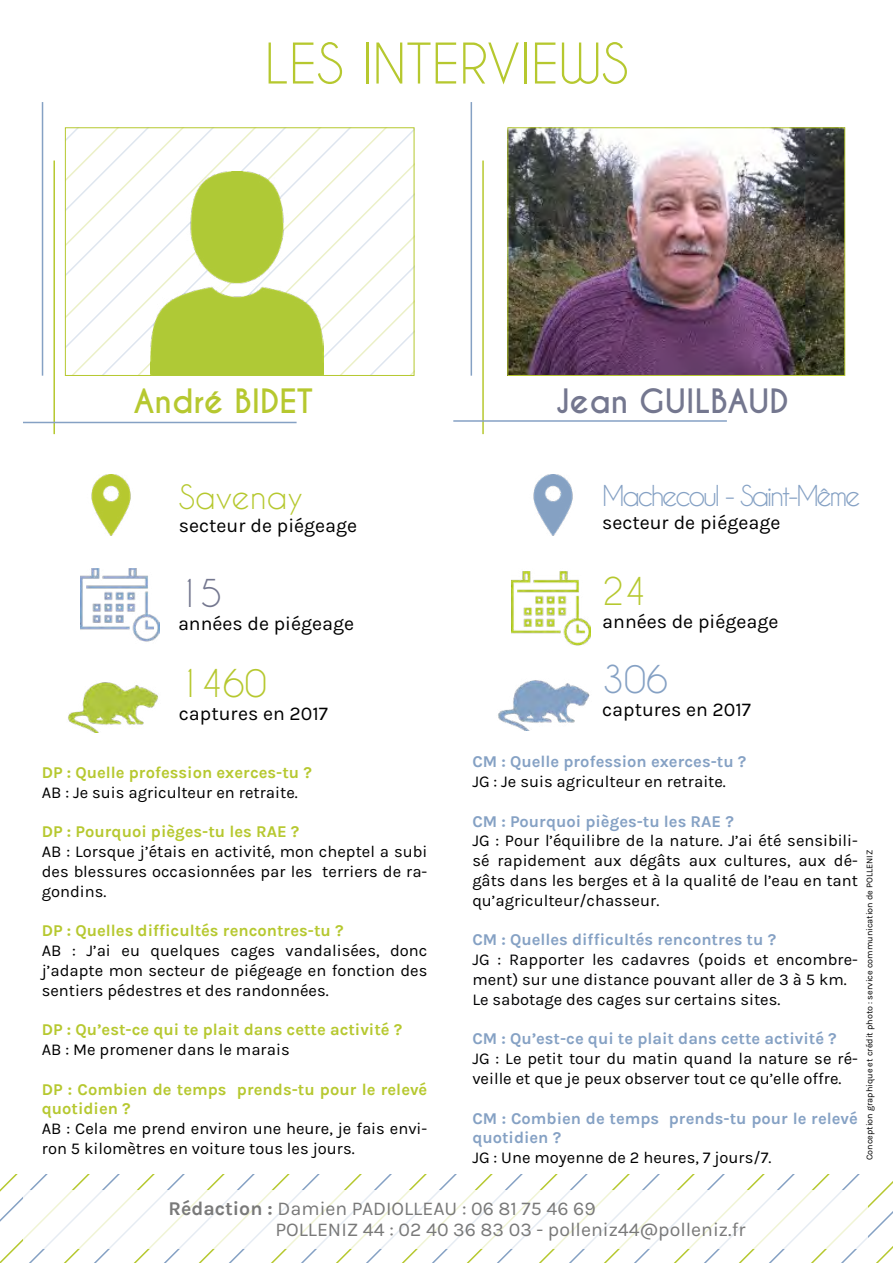
<style>
.page{position:relative;width:893px;height:1263px;background:#fff}
.page>*{position:absolute;margin:0;border:0;box-sizing:border-box;transform-origin:0 0}
.t1{font:52.5px "Caviar Dreams";color:#b6c82f}
.t2{font:36px "Caviar Dreams";color:#b6c82f}
.t3{font:36px "Caviar Dreams";color:#85a1c4}
.t4{font:36px "Caviar Dreams";color:#74778f}
.t5{font:700 31.5px "Caviar Dreams";color:#74778f}
.t6{font:700 31.5px "Caviar Dreams";color:#b6c82f}
.t7{font:31.5px "Caviar Dreams";color:#b6c82f}
.t8{font:27px "Caviar Dreams";letter-spacing:-.09em;color:#85a1c4}
.t9{font:19.5px "Karla";color:#000}
.t10{font:19.5px/21px "Karla";color:#797979}
.t11{font:16.5px/19.8px "Karla";color:#000;text-align:justify}
.t12{font:700 16.5px/19.8px "Karla";color:#b6c82f}
.t13{font:700 16.5px/19.8px "Karla";color:#85a1c4}
.t14{font:16.5px/19.8px "Karla";color:#020203}
.t15{font:9px "Karla";color:#000}
.s1{font-weight:700}
</style>
<div class="page">
<img style="left:510px;top:130px;width:333px;height:244px">
<div style="left:508px;top:128px;width:337px;height:248px;border:1px solid #b6c82f"></div>
<svg style="left:67px;top:130px;width:345px;height:244px"></svg>
<div style="left:65px;top:128px;width:349px;height:248px;border:1px solid #b6c82f"></div>
<hr style="left:42px;top:102px;width:1px;height:274px;background:#85a1c4">
<hr style="left:53px;top:161px;width:2px;height:273px;background:#b6c82f">
<hr style="left:471px;top:102px;width:1px;height:274px;background:#85a1c4">
<hr style="left:482px;top:161px;width:2px;height:273px;background:#b6c82f">
<img style="left:68px;top:682px;width:90px;height:51px">
<img style="left:81px;top:568px;width:79px;height:74px">
<img style="left:91px;top:474px;width:40px;height:61px">
<svg style="left:0;top:1175px;width:724px;height:88px"></svg>
<svg style="left:65px;top:1175px;width:623px;height:88px"></svg>
<img style="left:498px;top:680px;width:92px;height:51px">
<img style="left:511px;top:571px;width:79px;height:75px">
<img style="left:533px;top:474px;width:40px;height:61px">
<hr style="left:23px;top:422px;width:274px;height:1px;background:#85a1c4">
<hr style="left:453px;top:420px;width:274px;height:2px;background:#85a1c4">
<div style="left:23px;top:1190px;width:844px;height:58px;background:#fff"></div>
<img style="left:151px;top:171px;width:173px;height:205px">
<h1 class="t1" style="left:265px;top:32px;width:365px">LES INTERVIEWS</h1>
<h3 class="t6" style="left:133px;top:382px;width:181px">André BIDET</h3>
<h3 class="t5" style="left:555px;top:382px;width:235px">Jean GUILBAUD</h3>
<h3 class="t7" style="left:179px;top:478px;width:125px">Savenay</h3>
<p class="t9" style="left:179px;top:515px;width:180px">secteur de piégeage</p>
<h2 class="t4" style="left:178px;top:571px;width:45px">15</h2>
<p class="t9" style="left:178px;top:613px;width:178px">années de piégeage</p>
<h2 class="t2" style="left:179px;top:661px;width:89px">1460</h2>
<p class="t9" style="left:179px;top:703px;width:151px">captures en 2017</p>
<p class="t12" style="left:42px;top:762px;width:272px">DP : Quelle profession exerces-tu ?</p>
<p class="t11" style="left:42px;top:782px;width:258px">AB : Je suis agriculteur en retraite.</p>
<p class="t12" style="left:42px;top:822px;width:259px">DP : Pourquoi pièges-tu les RAE ?</p>
<p class="t11" style="left:42px;top:842px;width:387px">AB : Lorsque j’étais en activité, mon cheptel a subi des blessures occasionnées par les terriers de ra&shy;gondins.</p>
<p class="t12" style="left:42px;top:921px;width:303px">DP : Quelles difficultés rencontres-tu ?</p>
<p class="t11" style="left:42px;top:941px;width:387px">AB : J’ai eu quelques cages vandalisées, donc j’adapte mon secteur de piégeage en fonction des sentiers pédestres et des randonnées.</p>
<p class="t12" style="left:42px;top:1020px;width:362px">DP : Qu’est-ce qui te plait dans cette activité ?</p>
<p class="t11" style="left:42px;top:1040px;width:249px">AB : Me promener dans le marais</p>
<p class="t12" style="left:42px;top:1079px;width:387px">DP : Combien de temps prends-tu pour le relevé quotidien ?</p>
<p class="t11" style="left:42px;top:1119px;width:387px">AB : Cela me prend environ une heure, je fais envi&shy;ron 5 kilomètres en voiture tous les jours.</p>
<h3 class="t8" style="left:602px;top:479px;width:260px">Machecoul - Saint-Même</h3>
<p class="t9" style="left:602px;top:512px;width:180px">secteur de piégeage</p>
<h2 class="t2" style="left:602px;top:569px;width:45px">24</h2>
<p class="t9" style="left:602px;top:611px;width:178px">années de piégeage</p>
<h2 class="t3" style="left:602px;top:657px;width:67px">306</h2>
<p class="t9" style="left:602px;top:699px;width:151px">captures en 2017</p>
<p class="t13" style="left:472px;top:752px;width:276px">CM : Quelle profession exerces-tu ?</p>
<p class="t11" style="left:472px;top:772px;width:255px">JG : Je suis agriculteur en retraite.</p>
<p class="t13" style="left:472px;top:811px;width:263px">CM : Pourquoi pièges-tu les RAE ?</p>
<p class="t11" style="left:472px;top:831px;width:387px">JG : Pour l’équilibre de la nature. J’ai été sensibili&shy;sé rapidement aux dégâts aux cultures, aux dé&shy;gâts dans les berges et à la qualité de l’eau en tant qu’agriculteur/chasseur.</p>
<p class="t13" style="left:472px;top:930px;width:305px">CM : Quelles difficultés rencontres tu ?</p>
<p class="t14" style="left:472px;top:950px;width:387px">JG : Rapporter les cadavres (poids et encombre&shy;ment) sur une distance pouvant aller de 3 à 5 km.<br>Le sabotage des cages sur certains sites.</p>
<p class="t13" style="left:472px;top:1029px;width:366px">CM : Qu’est-ce qui te plait dans cette activité ?</p>
<p class="t11" style="left:472px;top:1049px;width:387px">JG : Le petit tour du matin quand la nature se ré&shy;veille et que je peux observer tout ce qu’elle offre.</p>
<p class="t13" style="left:472px;top:1108px;width:387px">CM : Combien de temps prends-tu pour le relevé quotidien ?</p>
<p class="t11" style="left:472px;top:1148px;width:301px">JG : Une moyenne de 2 heures, 7 jours/7.</p>
<p class="t15" style="left:864px;top:1160px;width:312px;rotate:-90deg">Conception graphique et crédit photo : service communication de POLLENIZ</p>
<p class="t10" style="left:275px;top:1198px;width:472px;text-indent:-107px"><span class="s1">Rédaction :</span> Damien PADIOLLEAU : 06 81 75 46 69<br>POLLENIZ 44 : 02 40 36 83 03 - polleniz44@polleniz.fr</p>
</div>
